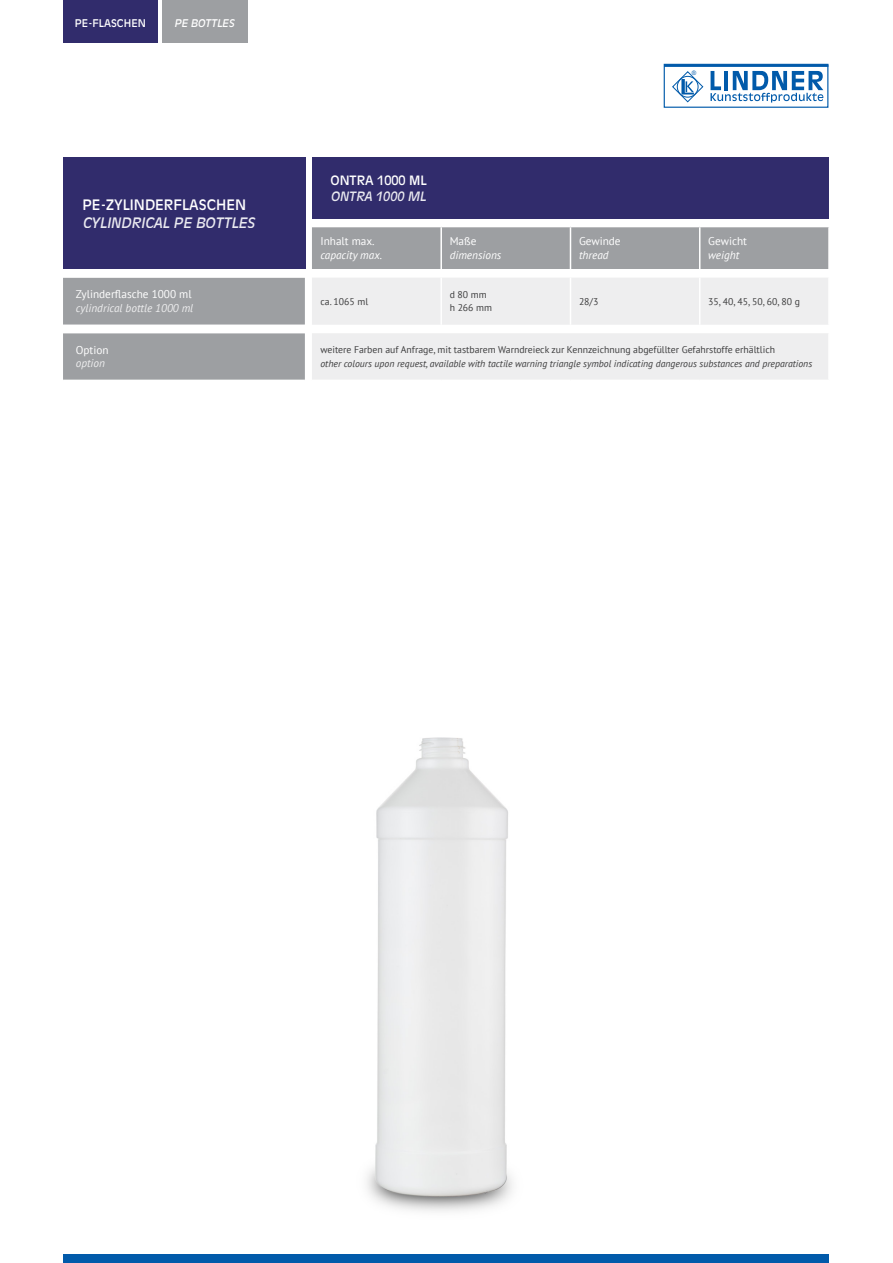
<style>
.page{position:relative;width:893px;height:1263px;background:#fff}
.page>*{position:absolute;margin:0;border:0;box-sizing:border-box;transform-origin:0 0}
.t1{font:italic 14.25px "Antique Olive CE";color:#fff}
.t2{font:14.25px "Antique Olive CE";color:#fff}
.t3{font:12.75px "Antique Olive CE";color:#fff}
.t4{font:italic 12.75px "Antique Olive CE";color:#fff}
.t5{font:11.25px "PT Sans";color:#fff}
.t6{font:italic 11.25px "PT Sans";color:#fff}
.t7{font:italic 11.25px "PT Sans";color:#eeeeef}
.t8{font:10.5px "Antique Olive CE";color:#fff}
.t9{font:italic 10.5px "Antique Olive CE";color:#fff}
.t10{font:9.75px/13.5px "PT Sans";color:#3e3e3f}
.t11{font:italic 9.75px "PT Sans";color:#3e3e3f}
.t12{font:6px "Arial";color:#015aaa}
</style>
<div class="page">
<div style="left:63px;top:1254px;width:765px;height:9px;background:#015aaa"></div>
<div style="left:664px;top:64px;width:164px;height:44px;border:1px solid #015aaa"></div>
<hr style="left:664px;top:65px;width:164px;height:2px;background:#015aaa">
<svg style="left:711px;top:71px;width:112px;height:32px"></svg>
<svg style="left:672px;top:71px;width:32px;height:32px"></svg>
<div style="left:677px;top:76px;width:22px;height:22px;border:1px solid #015aaa;border-radius:50%"></div>
<div style="left:162px;top:0;width:85px;height:43px;background:#9d9fa2"></div>
<div style="left:63px;top:0;width:95px;height:43px;background:#312c6c"></div>
<div style="left:312px;top:157px;width:516px;height:62px;background:#312c6c"></div>
<div style="left:63px;top:157px;width:242px;height:112px;background:#312c6c"></div>
<img style="left:367px;top:737px;width:145px;height:475px">
<div style="left:305px;top:227px;width:523px;height:42px;background:#9d9fa2"></div>
<svg style="left:63px;top:277px;width:242px;height:103px;background:#a6a8ab"></svg>
<svg style="left:312px;top:278px;width:516px;height:102px;background:#efeff0"></svg>
<hr style="left:440px;top:227px;width:2px;height:42px;background:#fff">
<hr style="left:570px;top:227px;width:1px;height:42px;background:#fff">
<hr style="left:699px;top:227px;width:1px;height:42px;background:#fff">
<hr style="left:440px;top:278px;width:2px;height:47px;background:#fff">
<hr style="left:570px;top:278px;width:1px;height:47px;background:#fff">
<hr style="left:699px;top:278px;width:1px;height:47px;background:#fff">
<p class="t8" style="left:75px;top:17px;width:73px">PE-FLASCHEN</p>
<p class="t9" style="left:174px;top:17px;width:62px">PE BOTTLES</p>
<p class="t2" style="left:82px;top:197px;width:165px">PE-ZYLINDERFLASCHEN</p>
<h1 class="t1" style="left:82px;top:214px;width:174px">CYLINDRICAL PE BOTTLES</h1>
<p class="t5" style="left:76px;top:287px;width:117px">Zylinderflasche 1000 ml</p>
<p class="t7" style="left:76px;top:301px;width:119px">cylindrical bottle 1000 ml</p>
<p class="t5" style="left:76px;top:342px;width:34px">Option</p>
<p class="t7" style="left:76px;top:356px;width:31px">option</p>
<p class="t3" style="left:331px;top:172px;width:98px">ONTRA 1000 ML</p>
<h2 class="t4" style="left:331px;top:189px;width:97px">ONTRA 1000 ML</h2>
<p class="t5" style="left:320px;top:234px;width:56px">Inhalt max.</p>
<p class="t6" style="left:320px;top:248px;width:63px">capacity max.</p>
<p class="t5" style="left:450px;top:234px;width:28px">Maße</p>
<p class="t6" style="left:450px;top:248px;width:53px">dimensions</p>
<p class="t5" style="left:579px;top:234px;width:43px">Gewinde</p>
<p class="t6" style="left:579px;top:248px;width:31px">thread</p>
<p class="t12" style="left:692px;top:69px;width:6px">®</p>
<p class="t5" style="left:708px;top:234px;width:40px">Gewicht</p>
<p class="t6" style="left:708px;top:248px;width:32px">weight</p>
<p class="t10" style="left:320px;top:294px;width:49px">ca. 1065 ml</p>
<p class="t10" style="left:450px;top:287px;width:44px">d 80 mm h 266 mm</p>
<p class="t10" style="left:579px;top:294px;width:21px">28/3</p>
<p class="t10" style="left:708px;top:294px;width:93px">35, 40, 45, 50, 60, 80 g</p>
<p class="t10" style="left:320px;top:343px;width:456px">weitere Farben auf Anfrage, mit tastbarem Warndreieck zur Kennzeichnung abgefüllter Gefahrstoffe erhältlich</p>
<p class="t11" style="left:320px;top:357px;width:493px">other colours upon request, available with tactile warning triangle symbol indicating dangerous substances and preparations</p>
</div>
